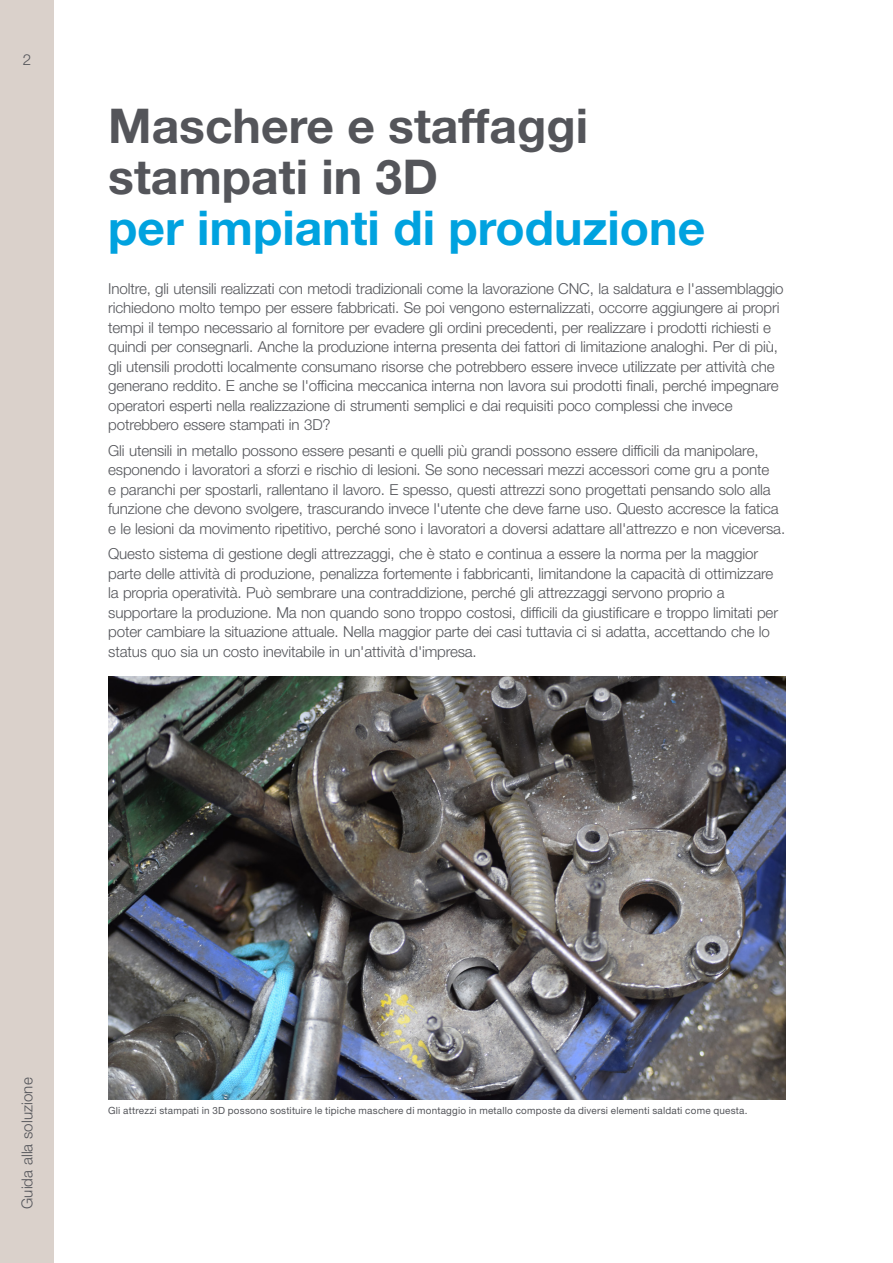
<style>
.page{position:relative;width:893px;height:1263px;background:#fff}
.page>*{position:absolute;margin:0;border:0;box-sizing:border-box;transform-origin:0 0}
.t1{font:700 48px/51.3px "Helvetica Neue LT Std";color:#54555a}
.t2{font:700 48px "Helvetica Neue LT Std";color:#00a2df}
.t3{font:300 15.15px/19.5px "Helvetica Neue LT Std";letter-spacing:-.01em;color:#54555a}
.t4{font:9.9px "Helvetica Neue LT Std";letter-spacing:.02em;color:#54555a}
</style>
<div class="page">
<div style="left:0;top:0;width:54px;height:1263px;background:#dad1cb"></div>
<img style="left:108px;top:677px;width:677px;height:423px">
<p class="t3" style="left:23px;top:49px;width:10px">2</p>
<h1 class="t1" style="left:108px;top:99px;width:481px">Maschere e staffaggi stampati in 3D</h1>
<h1 class="t2" style="left:108px;top:198px;width:599px">per impianti di produzione</h1>
<p class="t3" style="left:108px;top:278px;width:677px">Inoltre, gli utensili realizzati con metodi tradizionali come la lavorazione CNC, la saldatura e l'assemblaggio richiedono molto tempo per essere fabbricati. Se poi vengono esternalizzati, occorre aggiungere ai propri tempi il tempo necessario al fornitore per evadere gli ordini precedenti, per realizzare i prodotti richiesti e quindi per consegnarli. Anche la produzione interna presenta dei fattori di limitazione analoghi. Per di più, gli utensili prodotti localmente consumano risorse che potrebbero essere invece utilizzate per attività che generano reddito. E anche se l'officina meccanica interna non lavora sui prodotti finali, perché impegnare operatori esperti nella realizzazione di strumenti semplici e dai requisiti poco complessi che invece potrebbero essere stampati in 3D?</p>
<p class="t3" style="left:108px;top:440px;width:678px">Gli utensili in metallo possono essere pesanti e quelli più grandi possono essere difficili da manipolare, esponendo i lavoratori a sforzi e rischio di lesioni. Se sono necessari mezzi accessori come gru a ponte<br>e paranchi per spostarli, rallentano il lavoro. E spesso, questi attrezzi sono progettati pensando solo alla funzione che devono svolgere, trascurando invece l'utente che deve farne uso. Questo accresce la fatica e le lesioni da movimento ripetitivo, perché sono i lavoratori a doversi adattare all'attrezzo e non viceversa.</p>
<p class="t3" style="left:108px;top:544px;width:671px">Questo sistema di gestione degli attrezzaggi, che è stato e continua a essere la norma per la maggior parte delle attività di produzione, penalizza fortemente i fabbricanti, limitandone la capacità di ottimizzare la propria operatività. Può sembrare una contraddizione, perché gli attrezzaggi servono proprio a supportare la produzione. Ma non quando sono troppo costosi, difficili da giustificare e troppo limitati per poter cambiare la situazione attuale. Nella maggior parte dei casi tuttavia ci si adatta, accettando che lo status quo sia un costo inevitabile in un'attività d'impresa.</p>
<p class="t3" style="left:17px;top:1209px;width:133px;rotate:-90deg">Guida alla soluzione</p>
<p class="t4" style="left:108px;top:1104px;width:641px">Gli attrezzi stampati in 3D possono sostituire le tipiche maschere di montaggio in metallo composte da diversi elementi saldati come questa.</p>
</div>
